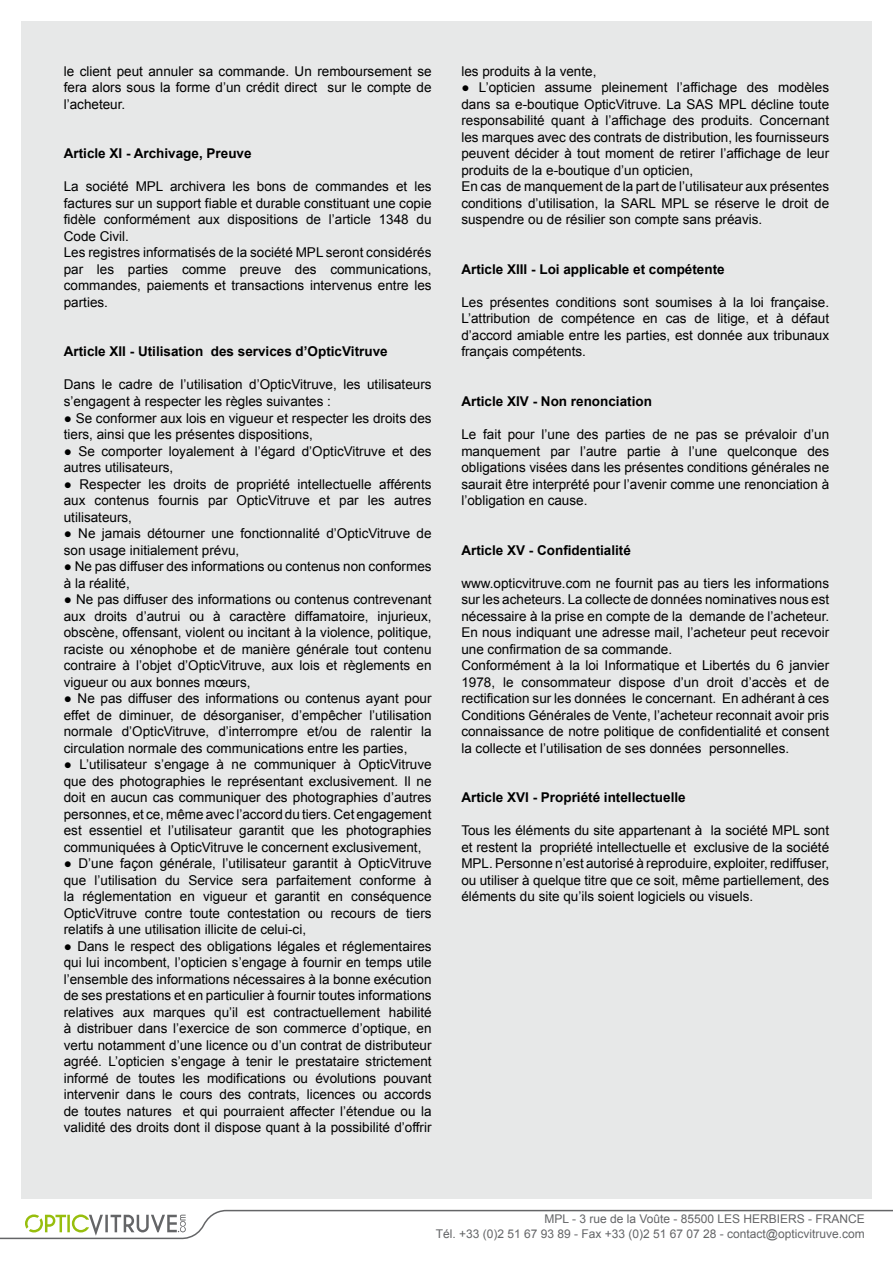
<style>
.page{position:relative;width:893px;height:1263px;background:#fff}
.page>*{position:absolute;margin:0;border:0;box-sizing:border-box;transform-origin:0 0}
.t1{font:13.5px/16.5px "Arial";color:#000;text-align:justify}
.t2{font:700 13.5px "Arial";color:#000}
.t3{font:12px/15px "Arial";color:#646567;text-align:right}
</style>
<div class="page">
<svg style="left:0;top:1209px;width:893px;height:31px"></svg>
<svg style="left:25px;top:1214px;width:161px;height:22px"></svg>
<div style="left:21px;top:21px;width:851px;height:1178px;background:#e7e8e8"></div>
<p class="t1" style="left:64px;top:63px;width:369px">le client peut annuler sa commande. Un remboursement se fera alors sous la forme d’un crédit direct sur le compte de l’acheteur.</p>
<p class="t2" style="left:64px;top:145px;width:189px">Article XI - Archivage, Preuve</p>
<p class="t1" style="left:64px;top:179px;width:369px;text-align:left">La société MPL archivera les bons de commandes et les factures sur un support fiable et durable constituant une copie fidèle conformément aux dispositions de l’article 1348 du Code Civil.<br>Les registres informatisés de la société MPL seront considérés par les parties comme preuve des communications, commandes, paiements et transactions intervenus entre les parties.</p>
<p class="t2" style="left:64px;top:343px;width:325px">Article XII - Utilisation des services d’OpticVitruve</p>
<p class="t1" style="left:64px;top:377px;width:369px">Dans le cadre de l’utilisation d’OpticVitruve, les utilisateurs s’engagent à respecter les règles suivantes :</p>
<p class="t1" style="left:64px;top:410px;width:369px">● Se conformer aux lois en vigueur et respecter les droits des tiers, ainsi que les présentes dispositions,</p>
<p class="t1" style="left:64px;top:443px;width:369px">● Se comporter loyalement à l’égard d’OpticVitruve et des autres utilisateurs,</p>
<p class="t1" style="left:64px;top:476px;width:369px">● Respecter les droits de propriété intellectuelle afférents aux contenus fournis par OpticVitruve et par les autres utilisateurs,</p>
<p class="t1" style="left:64px;top:525px;width:369px">● Ne jamais détourner une fonctionnalité d’OpticVitruve de son usage initialement prévu,</p>
<p class="t1" style="left:64px;top:558px;width:369px">● Ne pas diffuser des informations ou contenus non conformes à la réalité,</p>
<p class="t1" style="left:64px;top:591px;width:369px">● Ne pas diffuser des informations ou contenus contrevenant aux droits d’autrui ou à caractère diffamatoire, injurieux, obscène, offensant, violent ou incitant à la violence, politique, raciste ou xénophobe et de manière générale tout contenu contraire à l’objet d’OpticVitruve, aux lois et règlements en vigueur ou aux bonnes mœurs,</p>
<p class="t1" style="left:64px;top:690px;width:369px">● Ne pas diffuser des informations ou contenus ayant pour effet de diminuer, de désorganiser, d’empêcher l’utilisation normale d’OpticVitruve, d’interrompre et/ou de ralentir la circulation normale des communications entre les parties,</p>
<p class="t1" style="left:64px;top:756px;width:369px">● L’utilisateur s’engage à ne communiquer à OpticVitruve que des photographies le représentant exclusivement. Il ne doit en aucun cas communiquer des photographies d’autres personnes, et ce, même avec l’accord du tiers. Cet engagement est essentiel et l’utilisateur garantit que les photographies communiquées à OpticVitruve le concernent exclusivement,</p>
<p class="t1" style="left:64px;top:855px;width:369px">● D’une façon générale, l’utilisateur garantit à OpticVitruve que l’utilisation du Service sera parfaitement conforme à la réglementation en vigueur et garantit en conséquence OpticVitruve contre toute contestation ou recours de tiers relatifs à une utilisation illicite de celui-ci,</p>
<p class="t1" style="left:64px;top:938px;width:369px">● Dans le respect des obligations légales et réglementaires qui lui incombent, l’opticien s’engage à fournir en temps utile l’ensemble des informations nécessaires à la bonne exécution de ses prestations et en particulier à fournir toutes informations relatives aux marques qu’il est contractuellement habilité à distribuer dans l’exercice de son commerce d’optique, en vertu notamment d’une licence ou d’un contrat de distributeur agréé. L’opticien s’engage à tenir le prestataire strictement informé de toutes les modifications ou évolutions pouvant intervenir dans le cours des contrats, licences ou accords de toutes natures et qui pourraient affecter l’étendue ou la validité des droits dont il dispose quant à la possibilité d’offrir</p>
<p class="t1" style="left:461px;top:63px;width:137px">les produits à la vente,</p>
<p class="t1" style="left:461px;top:80px;width:369px;text-align:left">● L’opticien assume pleinement l’affichage des modèles dans sa e-boutique OpticVitruve. La SAS MPL décline toute responsabilité quant à l’affichage des produits. Concernant les marques avec des contrats de distribution, les fournisseurs peuvent décider à tout moment de retirer l’affichage de leur produits de la e-boutique d’un opticien,<br>En cas de manquement de la part de l’utilisateur aux présentes conditions d’utilisation, la SARL MPL se réserve le droit de suspendre ou de résilier son compte sans préavis.</p>
<p class="t2" style="left:461px;top:260px;width:265px">Article XIII - Loi applicable et compétente</p>
<p class="t1" style="left:461px;top:294px;width:369px">Les présentes conditions sont soumises à la loi française.<br>L’attribution de compétence en cas de litige, et à défaut d’accord amiable entre les parties, est donnée aux tribunaux français compétents.</p>
<p class="t2" style="left:461px;top:392px;width:192px">Article XIV - Non renonciation</p>
<p class="t1" style="left:461px;top:426px;width:369px">Le fait pour l’une des parties de ne pas se prévaloir d’un manquement par l’autre partie à l’une quelconque des obligations visées dans les présentes conditions générales ne saurait être interprété pour l’avenir comme une renonciation à l’obligation en cause.</p>
<p class="t2" style="left:461px;top:541px;width:171px">Article XV - Confidentialité</p>
<p class="t1" style="left:461px;top:575px;width:369px;text-align:left">www.opticvitruve.com ne fournit pas au tiers les informations sur les acheteurs. La collecte de données nominatives nous est nécessaire à la prise en compte de la demande de l’acheteur.<br>En nous indiquant une adresse mail, l’acheteur peut recevoir une confirmation de sa commande.<br>Conformément à la loi Informatique et Libertés du 6 janvier 1978, le consommateur dispose d’un droit d’accès et de rectification sur les données le concernant. En adhérant à ces Conditions Générales de Vente, l’acheteur reconnait avoir pris connaissance de notre politique de confidentialité et consent la collecte et l’utilisation de ses données personnelles.</p>
<p class="t2" style="left:461px;top:788px;width:226px">Article XVI - Propriété intellectuelle</p>
<p class="t1" style="left:461px;top:822px;width:369px">Tous les éléments du site appartenant à la société MPL sont et restent la propriété intellectuelle et exclusive de la société MPL. Personne n’est autorisé à reproduire, exploiter, rediffuser, ou utiliser à quelque titre que ce soit, même partiellement, des éléments du site qu’ils soient logiciels ou visuels.</p>
<p class="t3" style="left:436px;top:1212px;width:431px">MPL - 3 rue de la Voûte - 85500 LES HERBIERS - FRANCE<br>Tél. +33 (0)2 51 67 93 89 - Fax +33 (0)2 51 67 07 28 - contact@opticvitruve.com</p>
</div>
